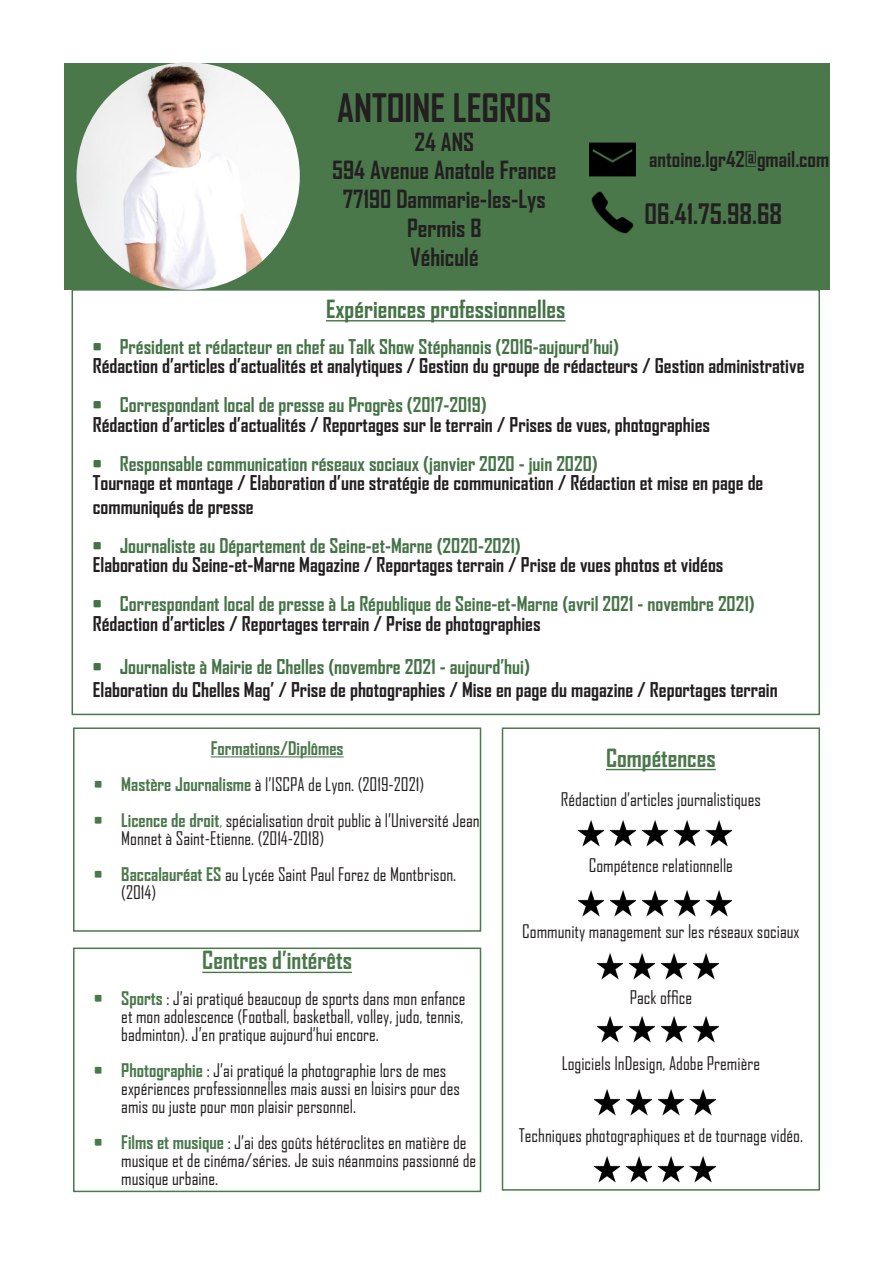
<style>
.page{position:relative;width:893px;height:1263px;background:#fff}
.page>*{position:absolute;margin:0;border:0;box-sizing:border-box;transform-origin:0 0}
.t1{font:700 37.5px "Agency FB";color:#231f20}
.t2{font:700 27px "Agency FB";color:#231f20}
.t3{font:700 24px "Agency FB";color:#231f20}
.t4{font:700 24px "Agency FB";color:#4a784b}
.t5{font:700 24px "Agency FB";color:#447346}
.t6{font:700 21px "Agency FB";color:#231f20}
.t7{font:700 19.5px "Agency FB";color:#231f20}
.t8{font:700 19.5px "Agency FB";color:#447346}
.t9{font:18px/18px "Agency FB";color:#231f20}
.t10{font:700 18px "Agency FB";color:#4a784b}
.s1{font-weight:700;color:#4a784b}
.s2{color:#4a784b}
</style>
<div class="page">
<div style="left:64px;top:64px;width:251px;height:226px;background:#4a784b"></div>
<hr style="left:326px;top:320px;width:239px;height:1px;background:#447346">
<hr style="left:211px;top:756px;width:133px;height:1px;background:#4a784b">
<div style="left:73px;top:727px;width:408px;height:205px;border:2px solid #4a784b"></div>
<hr style="left:606px;top:769px;width:110px;height:1px;background:#4a784b">
<div style="left:502px;top:727px;width:318px;height:464px;border:2px solid #4a784b"></div>
<hr style="left:202px;top:972px;width:150px;height:1px;background:#4a784b">
<div style="left:73px;top:947px;width:408px;height:245px;border:2px solid #4a784b"></div>
<div style="left:315px;top:64px;width:259px;height:226px;background:#4a784b"></div>
<div style="left:574px;top:64px;width:255px;height:226px;background:#4a784b"></div>
<img style="left:589px;top:142px;width:46px;height:35px">
<img style="left:591px;top:191px;width:43px;height:43px">
<img style="left:77px;top:62px;width:223px;height:228px">
<img style="left:578px;top:820px;width:26px;height:27px">
<img style="left:610px;top:820px;width:26px;height:27px">
<img style="left:642px;top:820px;width:26px;height:27px">
<img style="left:674px;top:820px;width:25px;height:27px">
<img style="left:578px;top:890px;width:26px;height:27px">
<img style="left:610px;top:890px;width:26px;height:27px">
<img style="left:642px;top:890px;width:26px;height:27px">
<img style="left:674px;top:890px;width:25px;height:27px">
<img style="left:706px;top:820px;width:25px;height:27px">
<img style="left:706px;top:890px;width:25px;height:27px">
<img style="left:597px;top:953px;width:26px;height:27px">
<img style="left:629px;top:953px;width:26px;height:27px">
<img style="left:661px;top:953px;width:26px;height:27px">
<img style="left:693px;top:953px;width:26px;height:27px">
<img style="left:597px;top:1016px;width:26px;height:26px">
<img style="left:629px;top:1016px;width:26px;height:26px">
<img style="left:661px;top:1016px;width:26px;height:26px">
<img style="left:693px;top:1016px;width:26px;height:26px">
<img style="left:594px;top:1089px;width:26px;height:26px">
<img style="left:626px;top:1089px;width:26px;height:26px">
<img style="left:658px;top:1089px;width:26px;height:26px">
<img style="left:690px;top:1089px;width:25px;height:26px">
<img style="left:594px;top:1156px;width:26px;height:26px">
<img style="left:626px;top:1156px;width:26px;height:26px">
<img style="left:658px;top:1156px;width:26px;height:26px">
<img style="left:690px;top:1156px;width:25px;height:26px">
<p class="t1" style="left:337px;top:84px;width:216px">ANTOINE LEGROS</p>
<p class="t3" style="left:414px;top:127px;width:61px">24 ANS</p>
<p class="t3" style="left:332px;top:156px;width:226px">594 Avenue Anatole France</p>
<p class="t3" style="left:343px;top:184px;width:205px">77190 Dammarie-les-Lys</p>
<p class="t3" style="left:407px;top:213px;width:76px">Permis B</p>
<p class="t3" style="left:410px;top:242px;width:70px">Véhiculé</p>
<p class="t6" style="left:649px;top:146px;width:181px">antoine.lgr42@gmail.com</p>
<p class="t2" style="left:644px;top:198px;width:139px">06.41.75.98.68</p>
<p class="t5" style="left:326px;top:294px;width:241px">Expériences professionnelles</p>
<p class="t8" style="left:93px;top:334px;width:528px">• Président et rédacteur en chef au Talk Show Stéphanois (2016-aujourd’hui)</p>
<p class="t7" style="left:93px;top:354px;width:713px">Rédaction d’articles d’actualités et analytiques / Gestion du groupe de rédacteurs / Gestion administrative</p>
<p class="t8" style="left:93px;top:393px;width:395px">• Correspondant local de presse au Progrès (2017-2019)</p>
<p class="t7" style="left:93px;top:412px;width:619px">Rédaction d’articles d’actualités / Reportages sur le terrain / Prises de vues, photographies</p>
<p class="t8" style="left:93px;top:451px;width:506px">• Responsable communication réseaux sociaux (janvier 2020 - juin 2020)</p>
<p class="t7" style="left:93px;top:471px;width:672px">Tournage et montage / Elaboration d’une stratégie de communication / Rédaction et mise en page de</p>
<p class="t7" style="left:93px;top:494px;width:162px">communiqués de presse</p>
<p class="t8" style="left:93px;top:533px;width:430px">• Journaliste au Département de Seine-et-Marne (2020-2021)</p>
<p class="t7" style="left:93px;top:553px;width:632px">Elaboration du Seine-et-Marne Magazine / Reportages terrain / Prise de vues photos et vidéos</p>
<p class="t8" style="left:93px;top:592px;width:663px">• Correspondant local de presse à La République de Seine-et-Marne (avril 2021 - novembre 2021)</p>
<p class="t7" style="left:93px;top:611px;width:449px">Rédaction d’articles / Reportages terrain / Prise de photographies</p>
<p class="t8" style="left:93px;top:654px;width:439px">• Journaliste à Mairie de Chelles (novembre 2021 - aujourd’hui)</p>
<p class="t7" style="left:93px;top:677px;width:686px">Elaboration du Chelles Mag’ / Prise de photographies / Mise en page du magazine / Reportages terrain</p>
<p class="t10" style="left:211px;top:737px;width:134px">Formations/Diplômes</p>
<p class="t9" style="left:94px;top:774px;width:331px"><span class="s1">• Mastère Journalisme</span> à l’ISCPA de Lyon. (2019-2021)</p>
<p class="t9" style="left:121px;top:810px;width:360px;text-indent:-27px"><span class="s1">• Licence de droit</span><span class="s2">,</span> spécialisation droit public à l’Université Jean<br>Monnet à Saint-Etienne. (2014-2018)</p>
<p class="t9" style="left:121px;top:864px;width:336px;text-indent:-27px"><span class="s1">• Baccalauréat ES</span> au Lycée Saint Paul Forez de Montbrison. (2014)</p>
<p class="t4" style="left:202px;top:945px;width:151px">Centres d’intérêts</p>
<p class="t9" style="left:121px;top:989px;width:346px;text-align:justify;text-indent:-27px"><span class="s1">• Sports</span> : J’ai pratiqué beaucoup de sports dans mon enfance et mon adolescence (Football, basketball, volley, judo, tennis, badminton). J’en pratique aujourd’hui encore.</p>
<p class="t9" style="left:121px;top:1061px;width:340px;text-indent:-27px"><span class="s1">• Photographie</span> : J’ai pratiqué la photographie lors de mes expériences professionnelles mais aussi en loisirs pour des amis ou juste pour mon plaisir personnel.</p>
<p class="t9" style="left:121px;top:1133px;width:357px;text-indent:-27px"><span class="s1">• Films et musique</span> : J’ai des goûts hétéroclites en matière de musique et de cinéma/séries. Je suis néanmoins passionné de musique urbaine.</p>
<p class="t4" style="left:606px;top:742px;width:111px">Compétences</p>
<p class="t9" style="left:561px;top:790px;width:202px">Rédaction d’articles journalistiques</p>
<p class="t9" style="left:589px;top:856px;width:146px">Compétence relationnelle</p>
<p class="t9" style="left:522px;top:922px;width:279px">Community management sur les réseaux sociaux</p>
<p class="t9" style="left:630px;top:988px;width:64px">Pack office</p>
<p class="t9" style="left:562px;top:1054px;width:200px">Logiciels InDesign, Adobe Première</p>
<p class="t9" style="left:519px;top:1125px;width:286px">Techniques photographiques et de tournage vidéo.</p>
</div>
